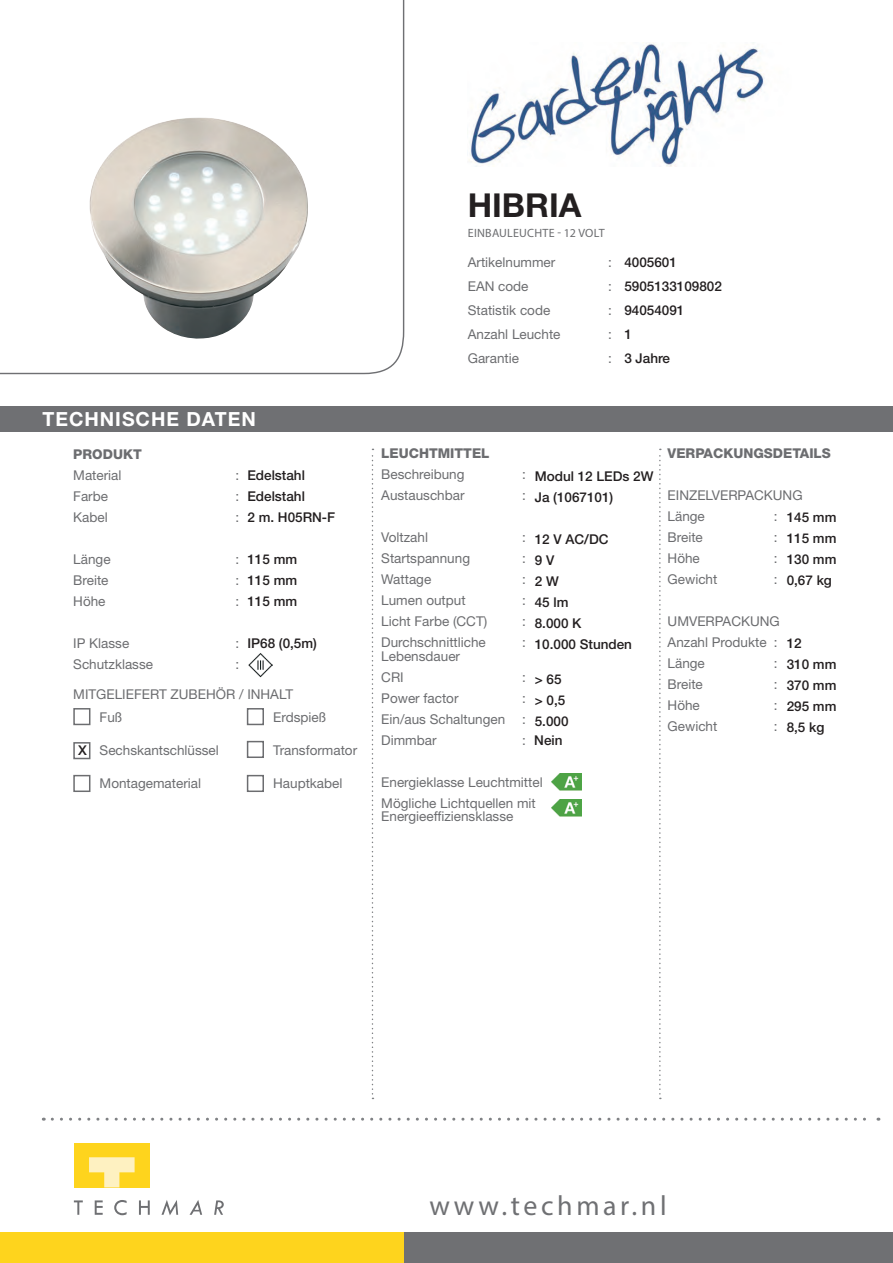
<style>
.page{position:relative;width:893px;height:1263px;background:#fff}
.page>*{position:absolute;margin:0;border:0;box-sizing:border-box;transform-origin:0 0}
.t1{font:700 33px "Helvetica Neue LT Std";color:#231f20}
.t2{font:27.9px "Myriad Pro";letter-spacing:.13em;color:#6f7073}
.t3{font:700 19.5px "Helvetica Neue LT Std";letter-spacing:.05em;color:#fff}
.t4{font:13.5px/21px "Helvetica Neue LT Std";color:#6c6d70}
.t5{font:500 13.5px/21px "Helvetica Neue LT Std";color:#231f20}
.t6{font:800 13.5px "Helvetica Neue LT Std";color:#6c6d70}
.t7{font:12px "Myriad Pro";letter-spacing:.02em;color:#6c6d70}
</style>
<div class="page">
<svg style="left:0;top:0;width:405px;height:375px"></svg>
<div style="left:0;top:406px;width:893px;height:26px;background:#6f7073"></div>
<svg style="left:52px;top:1118px;width:827px;height:3px"></svg>
<svg style="left:372px;top:449px;width:1px;height:650px"></svg>
<svg style="left:659px;top:449px;width:2px;height:650px"></svg>
<div style="left:404px;top:1232px;width:489px;height:31px;background:#6f7073"></div>
<div style="left:0;top:1232px;width:404px;height:31px;background:#fed41d"></div>
<svg style="left:74px;top:1200px;width:9px;height:15px"></svg>
<svg style="left:95px;top:1200px;width:8px;height:15px"></svg>
<svg style="left:139px;top:1200px;width:11px;height:15px"></svg>
<svg style="left:190px;top:1200px;width:12px;height:15px"></svg>
<svg style="left:214px;top:1200px;width:10px;height:15px"></svg>
<svg style="left:114px;top:1200px;width:13px;height:15px"></svg>
<svg style="left:161px;top:1200px;width:17px;height:15px"></svg>
<div style="left:74px;top:1143px;width:76px;height:44px;background:#fed41d"></div>
<svg style="left:89px;top:1157px;width:46px;height:30px"></svg>
<img style="left:89px;top:117px;width:220px;height:224px">
<div style="left:73px;top:708px;width:17px;height:17px;border:2px solid #6c6d70"></div>
<div style="left:73px;top:742px;width:17px;height:17px;border:2px solid #6c6d70"></div>
<div style="left:73px;top:775px;width:17px;height:17px;border:2px solid #6c6d70"></div>
<div style="left:247px;top:708px;width:17px;height:17px;border:2px solid #6c6d70"></div>
<div style="left:247px;top:741px;width:17px;height:17px;border:2px solid #6c6d70"></div>
<div style="left:247px;top:775px;width:17px;height:17px;border:2px solid #6c6d70"></div>
<img style="left:248px;top:653px;width:25px;height:24px">
<img style="left:551px;top:774px;width:30px;height:17px">
<img style="left:551px;top:800px;width:30px;height:17px">
<img style="left:469px;top:43px;width:296px;height:124px">
<h3 class="t3" style="left:43px;top:407px;width:215px">TECHNISCHE DATEN</h3>
<p class="t6" style="left:73px;top:446px;width:70px">PRODUKT</p>
<p class="t4" style="left:73px;top:464px;width:50px">Material</p>
<p class="t4" style="left:235px;top:464px;width:5px">:</p>
<p class="t4" style="left:73px;top:485px;width:36px">Farbe</p>
<p class="t4" style="left:235px;top:485px;width:5px">:</p>
<p class="t4" style="left:73px;top:506px;width:36px">Kabel</p>
<p class="t4" style="left:235px;top:506px;width:5px">:</p>
<p class="t4" style="left:73px;top:548px;width:39px">Länge</p>
<p class="t4" style="left:235px;top:548px;width:5px">:</p>
<p class="t4" style="left:73px;top:569px;width:37px">Breite</p>
<p class="t4" style="left:235px;top:569px;width:5px">:</p>
<p class="t4" style="left:73px;top:590px;width:34px">Höhe</p>
<p class="t4" style="left:235px;top:590px;width:5px">:</p>
<p class="t4" style="left:73px;top:632px;width:57px">IP Klasse</p>
<p class="t4" style="left:235px;top:632px;width:5px">:</p>
<p class="t4" style="left:73px;top:653px;width:81px">Schutzklasse</p>
<p class="t4" style="left:235px;top:653px;width:5px">:</p>
<p class="t4" style="left:73px;top:683px;width:221px">MITGELIEFERT ZUBEHÖR / INHALT</p>
<p class="t5" style="left:247px;top:465px;width:89px">Edelstahl<br>Edelstahl<br>2 m. H05RN-F</p>
<p class="t5" style="left:247px;top:549px;width:51px;text-align:justify">115 mm 115 mm 115 mm</p>
<p class="t5" style="left:247px;top:633px;width:71px">IP68 (0,5m)</p>
<p class="t5" style="left:78px;top:739px;width:10px">X</p>
<p class="t4" style="left:100px;top:707px;width:24px">Fuß</p>
<p class="t4" style="left:100px;top:740px;width:121px">Sechskantschlüssel</p>
<p class="t4" style="left:100px;top:773px;width:103px">Montagematerial</p>
<p class="t4" style="left:273px;top:707px;width:55px">Erdspieß</p>
<p class="t4" style="left:273px;top:740px;width:86px">Transformator</p>
<p class="t4" style="left:273px;top:773px;width:71px">Hauptkabel</p>
<h1 class="t1" style="left:468px;top:185px;width:115px">HIBRIA</h1>
<p class="t7" style="left:468px;top:225px;width:138px">EINBAULEUCHTE - 12 VOLT</p>
<p class="t4" style="left:468px;top:252px;width:89px">Artikelnummer</p>
<p class="t4" style="left:608px;top:252px;width:5px">:</p>
<p class="t4" style="left:468px;top:276px;width:62px">EAN code</p>
<p class="t4" style="left:608px;top:276px;width:5px">:</p>
<p class="t4" style="left:468px;top:300px;width:84px">Statistik code</p>
<p class="t4" style="left:608px;top:300px;width:5px">:</p>
<p class="t4" style="left:468px;top:324px;width:94px">Anzahl Leuchte</p>
<p class="t4" style="left:608px;top:324px;width:5px">:</p>
<p class="t4" style="left:468px;top:348px;width:53px">Garantie</p>
<p class="t4" style="left:608px;top:348px;width:5px">:</p>
<p class="t5" style="left:624px;top:250px;width:99px;line-height:24px">4005601<br>5905133109802<br>94054091<br>1<br>3 Jahre</p>
<p class="t6" style="left:381px;top:445px;width:110px">LEUCHTMITTEL</p>
<p class="t4" style="left:381px;top:464px;width:85px">Beschreibung</p>
<p class="t4" style="left:522px;top:464px;width:5px">:</p>
<p class="t4" style="left:381px;top:485px;width:85px">Austauschbar</p>
<p class="t4" style="left:522px;top:485px;width:5px">:</p>
<p class="t4" style="left:381px;top:527px;width:48px">Voltzahl</p>
<p class="t4" style="left:522px;top:527px;width:5px">:</p>
<p class="t4" style="left:381px;top:548px;width:90px">Startspannung</p>
<p class="t4" style="left:522px;top:548px;width:5px">:</p>
<p class="t4" style="left:381px;top:569px;width:52px">Wattage</p>
<p class="t4" style="left:522px;top:569px;width:5px">:</p>
<p class="t4" style="left:381px;top:590px;width:86px">Lumen output</p>
<p class="t4" style="left:522px;top:590px;width:5px">:</p>
<p class="t4" style="left:381px;top:611px;width:108px">Licht Farbe (CCT)</p>
<p class="t4" style="left:522px;top:611px;width:5px">:</p>
<p class="t4" style="left:381px;top:632px;width:106px">Durchschnittliche</p>
<p class="t4" style="left:522px;top:632px;width:5px">:</p>
<p class="t4" style="left:381px;top:645px;width:80px">Lebensdauer<br>CRI</p>
<p class="t5" style="left:535px;top:465px;width:120px">Modul 12 LEDs 2W<br>Ja (1067101)</p>
<p class="t5" style="left:535px;top:528px;width:99px">12 V AC/DC<br>9 V<br>2 W<br>45 lm<br>8.000 K<br>10.000 Stunden</p>
<p class="t5" style="left:535px;top:668px;width:35px">&gt; 65 &gt; 0,5<br>5.000</p>
<p class="t4" style="left:522px;top:666px;width:5px">:</p>
<p class="t4" style="left:381px;top:687px;width:79px">Power factor</p>
<p class="t4" style="left:522px;top:687px;width:5px">:</p>
<p class="t4" style="left:381px;top:708px;width:126px">Ein/aus Schaltungen</p>
<p class="t4" style="left:522px;top:708px;width:5px">:</p>
<p class="t4" style="left:381px;top:729px;width:57px">Dimmbar</p>
<p class="t4" style="left:522px;top:729px;width:5px">:</p>
<p class="t4" style="left:381px;top:771px;width:163px">Energieklasse Leuchtmittel<br>Mögliche Lichtquellen mit</p>
<p class="t4" style="left:381px;top:806px;width:134px">Energieeffiziensklasse</p>
<p class="t5" style="left:534px;top:729px;width:30px">Nein</p>
<p class="t6" style="left:668px;top:445px;width:165px">VERPACKUNGSDETAILS</p>
<p class="t4" style="left:668px;top:485px;width:136px">EINZELVERPACKUNG<br>Länge</p>
<p class="t5" style="left:787px;top:507px;width:51px;text-align:justify">145 mm 115 mm 130 mm 0,67 kg</p>
<p class="t4" style="left:774px;top:506px;width:5px">:</p>
<p class="t4" style="left:668px;top:527px;width:37px">Breite</p>
<p class="t4" style="left:774px;top:527px;width:5px">:</p>
<p class="t4" style="left:668px;top:548px;width:34px">Höhe</p>
<p class="t4" style="left:774px;top:548px;width:5px">:</p>
<p class="t4" style="left:668px;top:569px;width:51px">Gewicht</p>
<p class="t4" style="left:774px;top:569px;width:5px">:</p>
<p class="t4" style="left:668px;top:611px;width:114px">UMVERPACKUNG<br>Anzahl Produkte :<br>Länge</p>
<p class="t5" style="left:787px;top:633px;width:51px">12<br>310 mm<br>370 mm<br>295 mm<br>8,5 kg</p>
<p class="t4" style="left:774px;top:653px;width:5px">:</p>
<p class="t4" style="left:668px;top:674px;width:37px">Breite</p>
<p class="t4" style="left:774px;top:674px;width:5px">:</p>
<p class="t4" style="left:668px;top:695px;width:34px">Höhe</p>
<p class="t4" style="left:774px;top:695px;width:5px">:</p>
<p class="t4" style="left:668px;top:716px;width:51px">Gewicht</p>
<p class="t4" style="left:774px;top:716px;width:5px">:</p>
<h2 class="t2" style="left:429px;top:1188px;width:239px">www.techmar.nl</h2>
</div>
